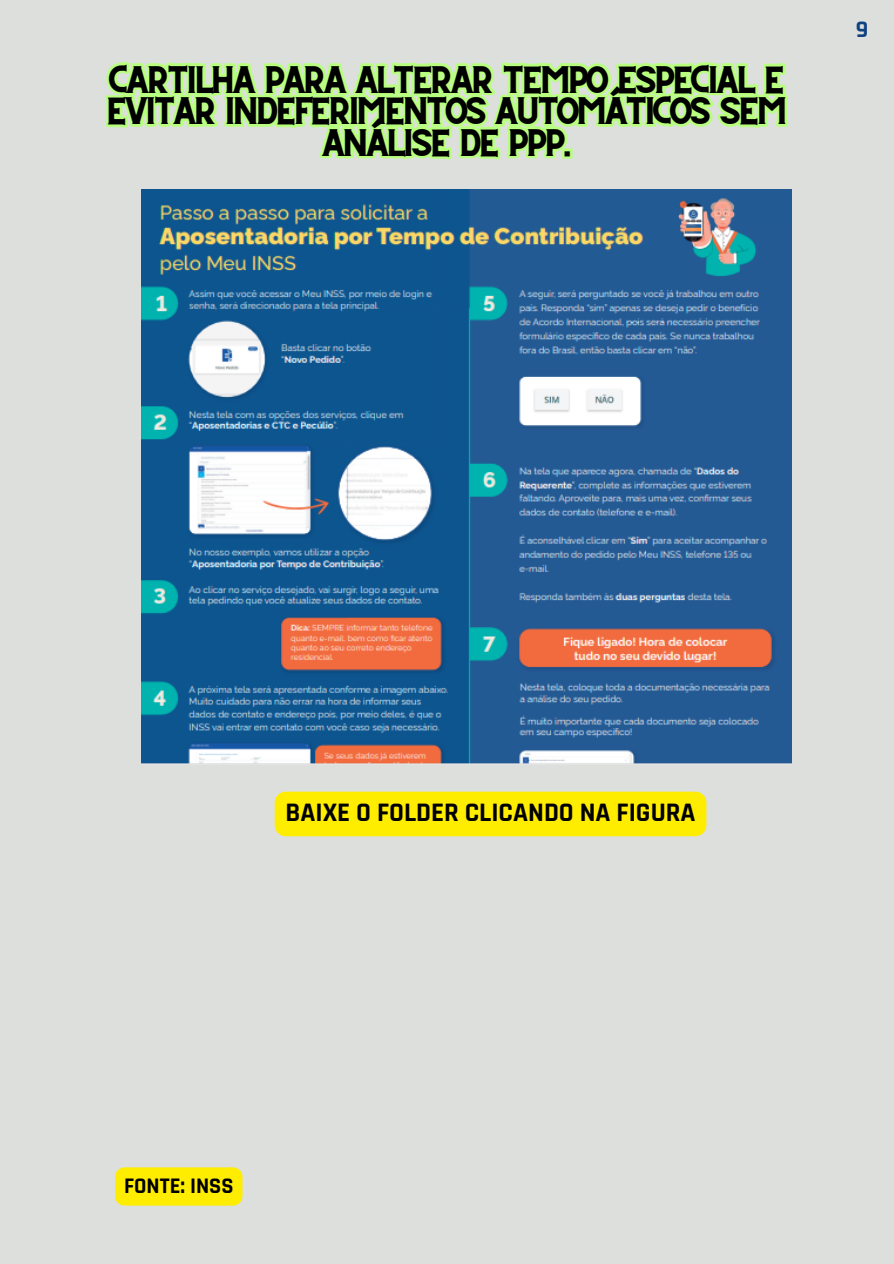
<style>
.page{position:relative;width:894px;height:1264px;background:#fff}
.page>*{position:absolute;margin:0;border:0;box-sizing:border-box;transform-origin:0 0}
.t1{font:27px/31.5px "CS Gordon Vintage";letter-spacing:-.2em;color:#000;text-align:center}
.t2{font:700 27px "Rajdhani";color:#000}
.t3{font:700 24px "Rajdhani";color:#104281}
.t4{font:700 22.5px "Rajdhani";color:#000}
</style>
<div class="page">
<div style="left:0;top:0;width:893px;height:1263px;background:#dcdfdc"></div>
<img style="left:142px;top:189px;width:649px;height:575px">
<svg style="left:106px;top:61px;width:680px;height:18px"></svg>
<svg style="left:105px;top:79px;width:684px;height:49px"></svg>
<svg style="left:317px;top:110px;width:258px;height:50px"></svg>
<div style="left:274px;top:791px;width:432px;height:45px;background:#ffed00"></div>
<div style="left:115px;top:1167px;width:127px;height:38px;background:#ffed00;border-radius:10px"></div>
<p class="t1" style="left:105px;top:68px;width:685px">CARTILHA PARA ALTERAR TEMPO ESPECIAL E<br>EVITAR INDEFERIMENTOS AUTOMÁTICOS SEM<br>ANÁLISE DE PPP.</p>
<p class="t3" style="left:855px;top:14px;width:14px">9</p>
<p class="t2" style="left:285px;top:795px;width:411px">BAIXE O FOLDER CLICANDO NA FIGURA</p>
<p class="t4" style="left:124px;top:1172px;width:111px">FONTE: INSS</p>
</div>
